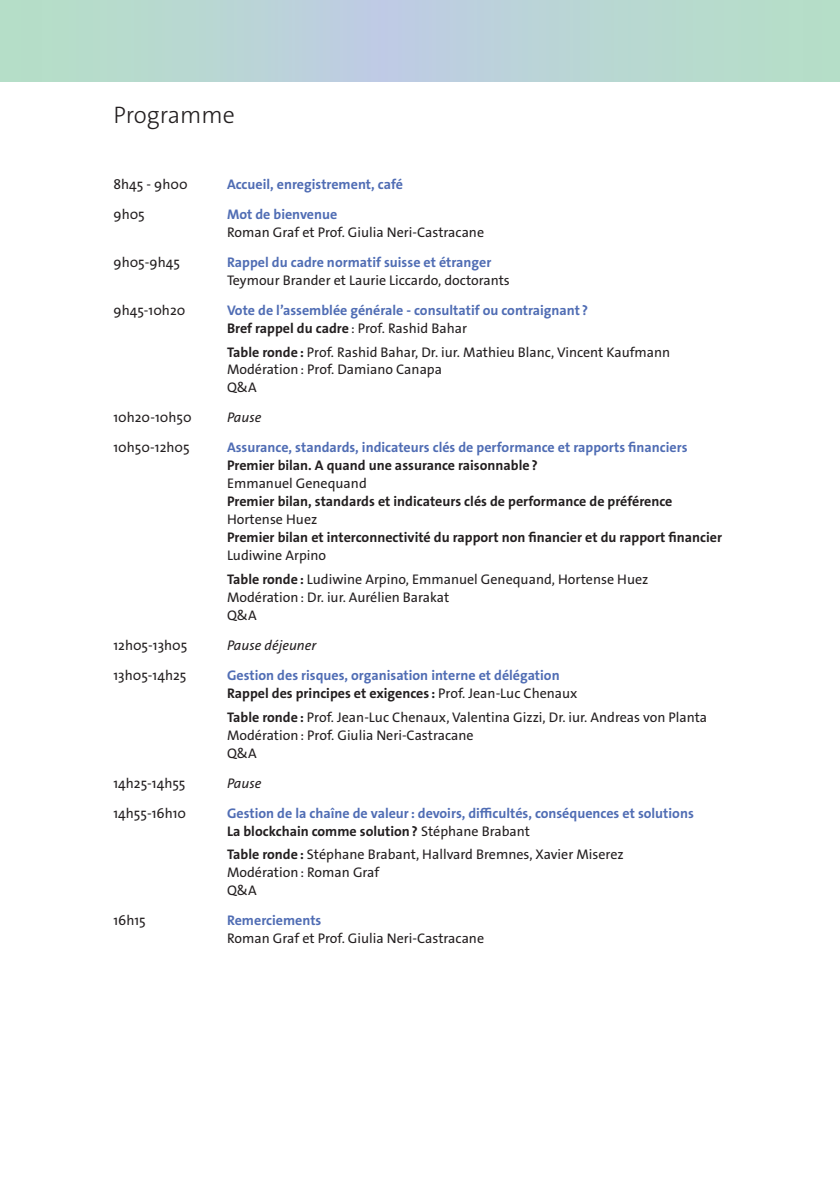
<style>
.page{position:relative;width:840px;height:1191px;background:#fff}
.page>*{position:absolute;margin:0;border:0;box-sizing:border-box;transform-origin:0 0}
.t1{font:300 24px "The Sans Os F";color:#231f20}
.t2{font:14px/18px "The Sans Os F";color:#231f20}
.t3{font:700 14px/18px "The Sans Os F";color:#506db4}
.t4{font:700 14px "The Sans Os F";color:#231f20}
.t5{font:italic 14px "The Sans Os F";color:#231f20}
.s1{color:#231f20}
.s2{font-weight:400;color:#231f20}
.s3{font-weight:700}
</style>
<div class="page">
<svg style="left:0;top:0;width:822px;height:81px;background:#b9d6d3"></svg>
<div style="left:822px;top:0;width:17px;height:81px;background:#b5dec8"></div>
<h1 class="t1" style="left:113px;top:99px;width:123px">Programme</h1>
<p class="t2" style="left:113px;top:176px;width:76px">8h45 - 9h00</p>
<p class="t3" style="left:227px;top:176px;width:177px">Accueil, enregistrement, café</p>
<p class="t2" style="left:113px;top:206px;width:33px">9h05</p>
<p class="t3" style="left:227px;top:206px;width:112px">Mot de bienvenue</p>
<p class="t2" style="left:227px;top:224px;width:258px">Roman Graf et Prof. Giulia Neri-Castracane</p>
<p class="t2" style="left:113px;top:254px;width:68px">9h05-9h45</p>
<p class="t3" style="left:227px;top:254px;width:266px">Rappel du cadre normatif suisse et étranger</p>
<p class="t2" style="left:227px;top:272px;width:284px">Teymour Brander et Laurie Liccardo, doctorants</p>
<p class="t2" style="left:113px;top:302px;width:73px">9h45-10h20</p>
<p class="t3" style="left:227px;top:302px;width:362px">Vote de l’assemblée générale - consultatif ou contraignant ?<br><span class="s1">Bref rappel du cadre</span><span class="s2">: Prof. Rashid Bahar</span></p>
<p class="t2" style="left:227px;top:343px;width:444px"><span class="s3">Table ronde:</span> Prof. Rashid Bahar, Dr. iur. Mathieu Blanc, Vincent Kaufmann<br>Modération: Prof. Damiano Canapa<br>Q&amp;A</p>
<p class="t2" style="left:113px;top:408px;width:80px">10h20-10h50</p>
<p class="t5" style="left:227px;top:408px;width:36px">Pause</p>
<p class="t2" style="left:113px;top:438px;width:78px">10h50-12h05</p>
<p class="t3" style="left:227px;top:438px;width:462px">Assurance, standards, indicateurs clés de performance et rapports financiers</p>
<p class="t4" style="left:227px;top:456px;width:312px">Premier bilan. A quand une assurance raisonnable?</p>
<p class="t2" style="left:227px;top:474px;width:141px">Emmanuel Genequand</p>
<p class="t4" style="left:227px;top:492px;width:446px">Premier bilan, standards et indicateurs clés de performance de préférence</p>
<p class="t2" style="left:227px;top:510px;width:92px">Hortense Huez</p>
<p class="t4" style="left:227px;top:528px;width:496px">Premier bilan et interconnectivité du rapport non financier et du rapport financier</p>
<p class="t2" style="left:227px;top:544px;width:422px;line-height:23.6px">Ludiwine Arpino<br><span class="s3">Table ronde:</span> Ludiwine Arpino, Emmanuel Genequand, Hortense Huez</p>
<p class="t2" style="left:227px;top:588px;width:223px">Modération: Dr. iur. Aurélien Barakat<br>Q&amp;A</p>
<p class="t2" style="left:113px;top:636px;width:75px">12h05-13h05</p>
<p class="t5" style="left:227px;top:636px;width:91px">Pause déjeuner</p>
<p class="t2" style="left:113px;top:666px;width:74px">13h05-14h25</p>
<p class="t3" style="left:227px;top:666px;width:352px">Gestion des risques, organisation interne et délégation<br><span class="s1">Rappel des principes et exigences :</span> <span class="s2">Prof. Jean-Luc Chenaux</span></p>
<p class="t2" style="left:227px;top:708px;width:481px"><span class="s3">Table ronde:</span> Prof. Jean-Luc Chenaux, Valentina Gizzi, Dr. iur. Andreas von Planta<br>Modération: Prof. Giulia Neri-Castracane<br>Q&amp;A</p>
<p class="t2" style="left:113px;top:774px;width:73px">14h25-14h55</p>
<p class="t5" style="left:227px;top:774px;width:36px">Pause</p>
<p class="t2" style="left:113px;top:804px;width:74px">14h55-16h10</p>
<p class="t3" style="left:227px;top:804px;width:468px">Gestion de la chaîne de valeur: devoirs, difficultés, conséquences et solutions<br><span class="s1">La blockchain comme solution?</span> <span class="s2">Stéphane Brabant</span></p>
<p class="t2" style="left:227px;top:845px;width:398px"><span class="s3">Table ronde:</span> Stéphane Brabant, Hallvard Bremnes, Xavier Miserez<br>Modération: Roman Graf<br>Q&amp;A</p>
<p class="t2" style="left:113px;top:911px;width:34px">16h15</p>
<p class="t3" style="left:227px;top:911px;width:96px">Remerciements</p>
<p class="t2" style="left:227px;top:929px;width:258px">Roman Graf et Prof. Giulia Neri-Castracane</p>
</div>
